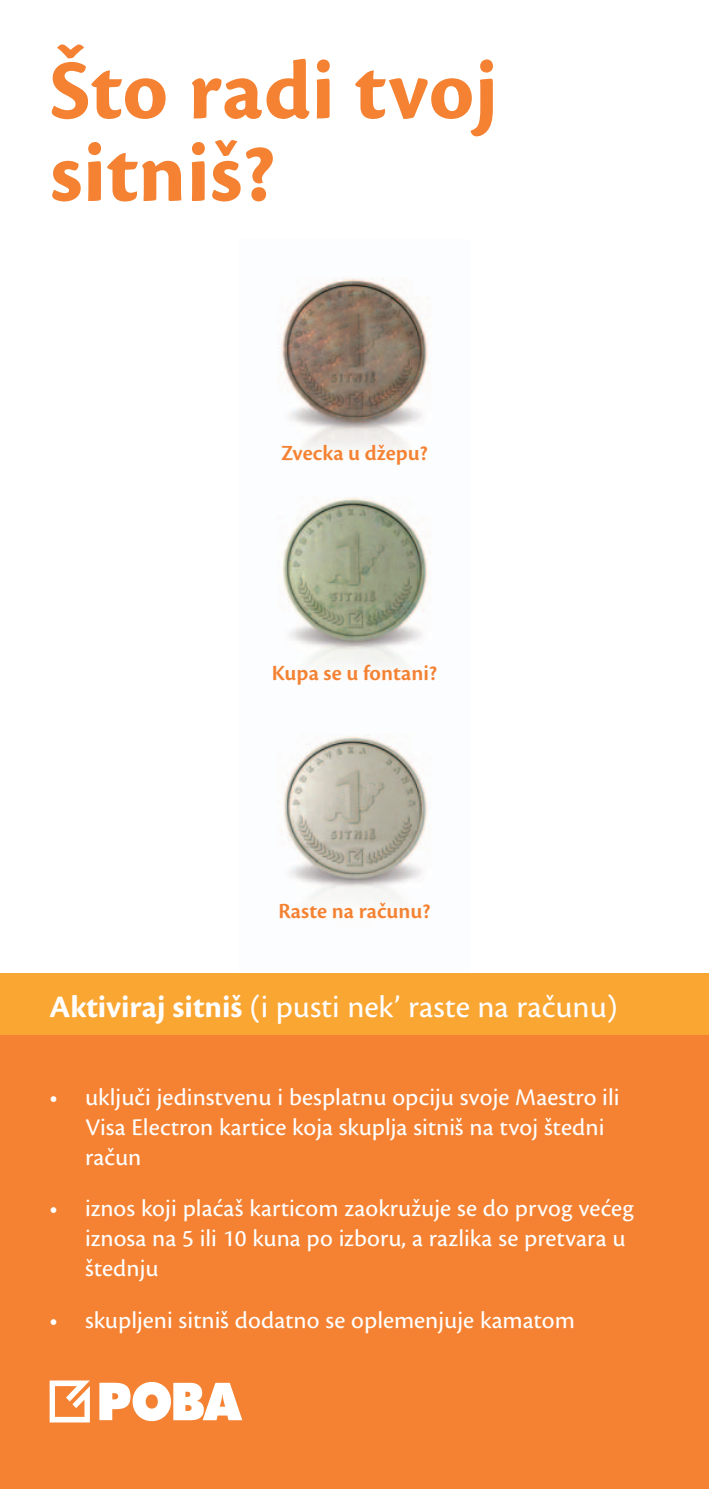
<style>
.page{position:relative;width:709px;height:1489px;background:#fff}
.page>*{position:absolute;margin:0;border:0;box-sizing:border-box;transform-origin:0 0}
.t1{font:87.5px/82.5px "Cronos Pro Bold Capt";letter-spacing:.005em;color:#f48232}
.t2{font:32.5px "Cronos Pro Capt";color:#fff}
.tekst_P{font:25px/30px "Cronos Pro Capt";color:#fff}
.t3{font:600 22.5px "Cronos Pro";color:#f48232}
.s1{font-family:"Cronos Pro";font-weight:700}
</style>
<div class="page">
<img style="left:281px;top:278px;width:147px;height:173px">
<img style="left:282px;top:498px;width:146px;height:171px">
<img style="left:283px;top:735px;width:145px;height:169px">
<div style="left:0;top:981px;width:709px;height:507px;background:#f48232"></div>
<div style="left:0;top:973px;width:709px;height:62px;background:#faa633"></div>
<svg style="left:50px;top:1380px;width:40px;height:42px"></svg>
<svg style="left:99px;top:1381px;width:143px;height:39px"></svg>
<p class="t1" style="left:50px;top:51px;width:450px">Što radi tvoj sitniš?</p>
<p class="t3" style="left:281px;top:439px;width:148px">Zvecka u džepu?</p>
<p class="t3" style="left:272px;top:660px;width:167px">Kupa se u fontani?</p>
<p class="t3" style="left:278px;top:897px;width:154px">Raste na računu?</p>
<p class="t2" style="left:50px;top:988px;width:569px"><span class="s1">Aktiviraj sitniš</span> (i pusti nek’ raste na računu)</p>
<p class="tekst_P" style="left:85px;top:1082px;width:536px;text-indent:-35px">• uključi jedinstvenu i besplatnu opciju svoje Maestro ili<br>Visa Electron kartice koja skuplja sitniš na tvoj štedni račun</p>
<p class="tekst_P" style="left:85px;top:1193px;width:550px;text-indent:-35px">• iznos koji plaćaš karticom zaokružuje se do prvog većeg iznosa na 5 ili 10 kuna po izboru, a razlika se pretvara u štednju</p>
<p class="tekst_P" style="left:50px;top:1304px;width:527px">• skupljeni sitniš dodatno se oplemenjuje kamatom</p>
</div>
